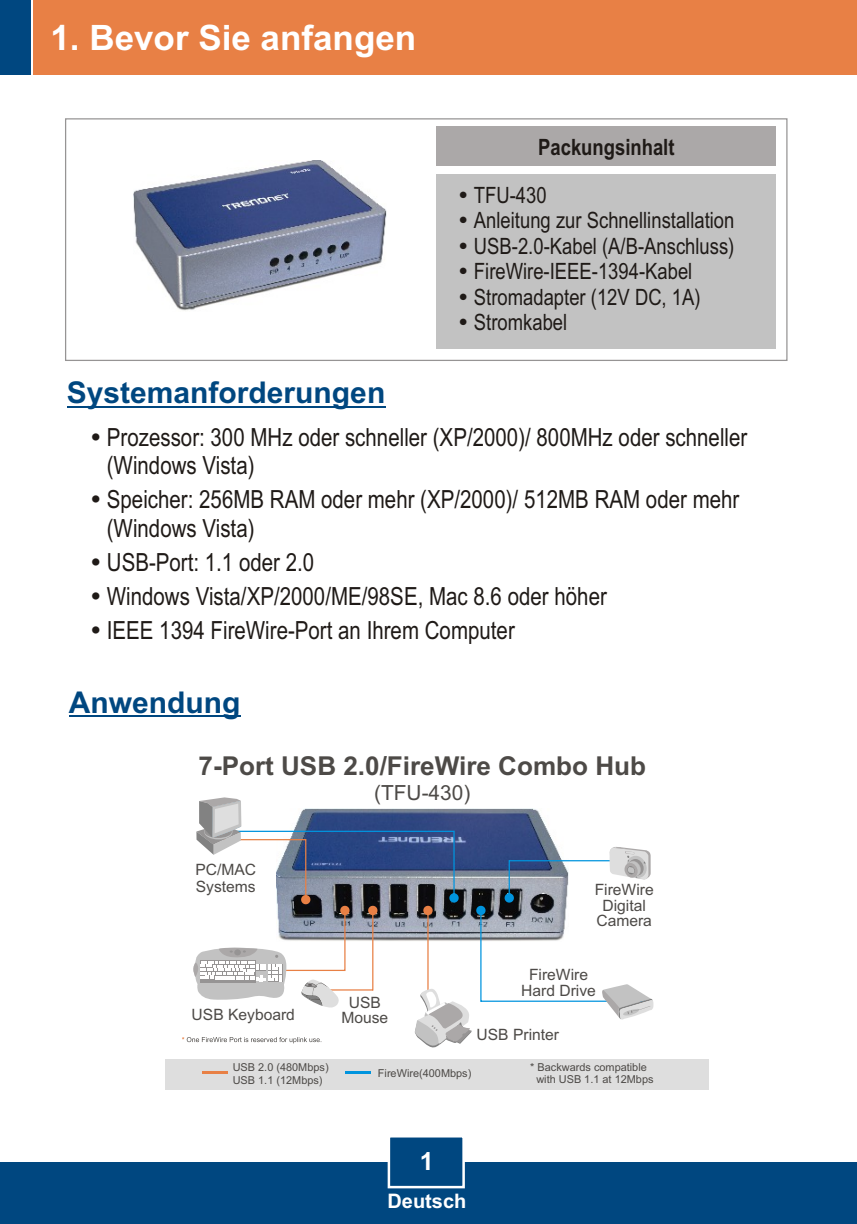
<style>
.page{position:relative;width:857px;height:1224px;background:#fff}
.page>*{position:absolute;margin:0;border:0;box-sizing:border-box;transform-origin:0 0}
.t1{font:700 35px "Arial";color:#fff}
.t2{font:700 30px "Arial";color:#004780}
.t3{font:700 26px "Arial";color:#4d4a47}
.t4{font:25px/34px "Arial Narrow";color:#1f1a17}
.t5{font:700 25px "Arial";color:#fff}
.t6{font:22.5px/25.5px "Arial Narrow";color:#1f1a17}
.t7{font:700 22.5px "Arial Narrow";color:#1f1a17}
.t8{font:20.75px "Arial";color:#4d4a47}
.t9{font:700 20px "Arial";color:#fff}
.t10{font:15.5px/15.8px "Arial";color:#4d4a47;text-align:center}
.t11{font:11px/12.2px "Arial";color:#4d4a47}
</style>
<div class="page">
<div style="left:0;top:1162px;width:857px;height:62px;background:#004780"></div>
<div style="left:33px;top:0;width:824px;height:75px;background:#e88045"></div>
<div style="left:0;top:0;width:30px;height:75px;background:#004780"></div>
<svg style="left:387px;top:1137px;width:78px;height:52px"></svg>
<svg style="left:65px;top:118px;width:723px;height:243px"></svg>
<div style="left:436px;top:174px;width:340px;height:174px;background:#c2c2c2"></div>
<div style="left:436px;top:127px;width:340px;height:39px;background:#aba8a8"></div>
<hr style="left:69px;top:715px;width:171px;height:2px;background:#004780">
<hr style="left:67px;top:406px;width:318px;height:1px;background:#004780">
<img style="left:133px;top:161px;width:253px;height:150px">
<div style="left:166px;top:1059px;width:543px;height:31px;background:#dedede"></div>
<hr style="left:202px;top:1071px;width:26px;height:3px;background:#e88045">
<hr style="left:345px;top:1071px;width:25px;height:3px;background:#0094de">
<svg style="left:182px;top:797px;width:471px;height:251px"></svg>
<h1 class="t1" style="left:50px;top:25px;width:367px">1. Bevor Sie anfangen</h1>
<p class="t2" style="left:67px;top:382px;width:320px">Systemanforderungen</p>
<p class="t7" style="left:538px;top:139px;width:138px">Packungsinhalt</p>
<p class="t6" style="left:474px;top:184px;width:74px">TFU-430</p>
<p class="t6" style="left:474px;top:235px;width:262px">USB-2.0-Kabel (A/B-Anschluss)</p>
<p class="t6" style="left:474px;top:286px;width:228px">Stromadapter (12V DC, 1A)<br>Stromkabel</p>
<p class="t6" style="left:474px;top:210px;width:262px">Anleitung zur Schnellinstallation</p>
<p class="t6" style="left:474px;top:261px;width:220px">FireWire-IEEE-1394-Kabel</p>
<p class="t4" style="left:107px;top:423px;width:642px">Prozessor: 300 MHz oder schneller (XP/2000)/ 800MHz oder schneller</p>
<p class="t4" style="left:107px;top:451px;width:634px">(Windows Vista)<br>Speicher: 256MB RAM oder mehr (XP/2000)/ 512MB RAM oder mehr</p>
<p class="t4" style="left:107px;top:513px;width:501px">(Windows Vista)<br>USB-Port: 1.1 oder 2.0<br>Windows Vista/XP/2000/ME/98SE, Mac 8.6 oder höher IEEE 1394 FireWire-Port an Ihrem Computer</p>
<p class="t2" style="left:69px;top:691px;width:173px">Anwendung</p>
<p class="t3" style="left:199px;top:756px;width:449px">7-Port USB 2.0/FireWire Combo Hub</p>
<p class="t8" style="left:374px;top:784px;width:98px">(TFU-430)</p>
<p class="t10" style="left:195px;top:862px;width:62px;line-height:17.5px;text-align:left">PC/MAC<br>Systems</p>
<p class="t10" style="left:595px;top:883px;width:61px">FireWire<br>Digital<br>Camera</p>
<p class="t10" style="left:192px;top:1008px;width:105px">USB Keyboard</p>
<p class="t11" style="left:233px;top:1062px;width:97px">USB 2.0 (480Mbps)</p>
<p class="t11" style="left:233px;top:1075px;width:91px">USB 1.1 (12Mbps)</p>
<p class="t10" style="left:341px;top:996px;width:48px">USB<br>Mouse</p>
<p class="t10" style="left:521px;top:968px;width:76px">FireWire<br>Hard Drive</p>
<p class="t10" style="left:476px;top:1028px;width:84px">USB Printer</p>
<p class="t11" style="left:378px;top:1068px;width:95px">FireWire(400Mbps)</p>
<p class="t11" style="left:536px;top:1062px;width:119px;text-indent:-6px">* Backwards compatible with USB 1.1 at 12Mbps</p>
<p class="t5" style="left:420px;top:1152px;width:15px">1</p>
<p class="t9" style="left:387px;top:1194px;width:80px">Deutsch</p>
</div>
